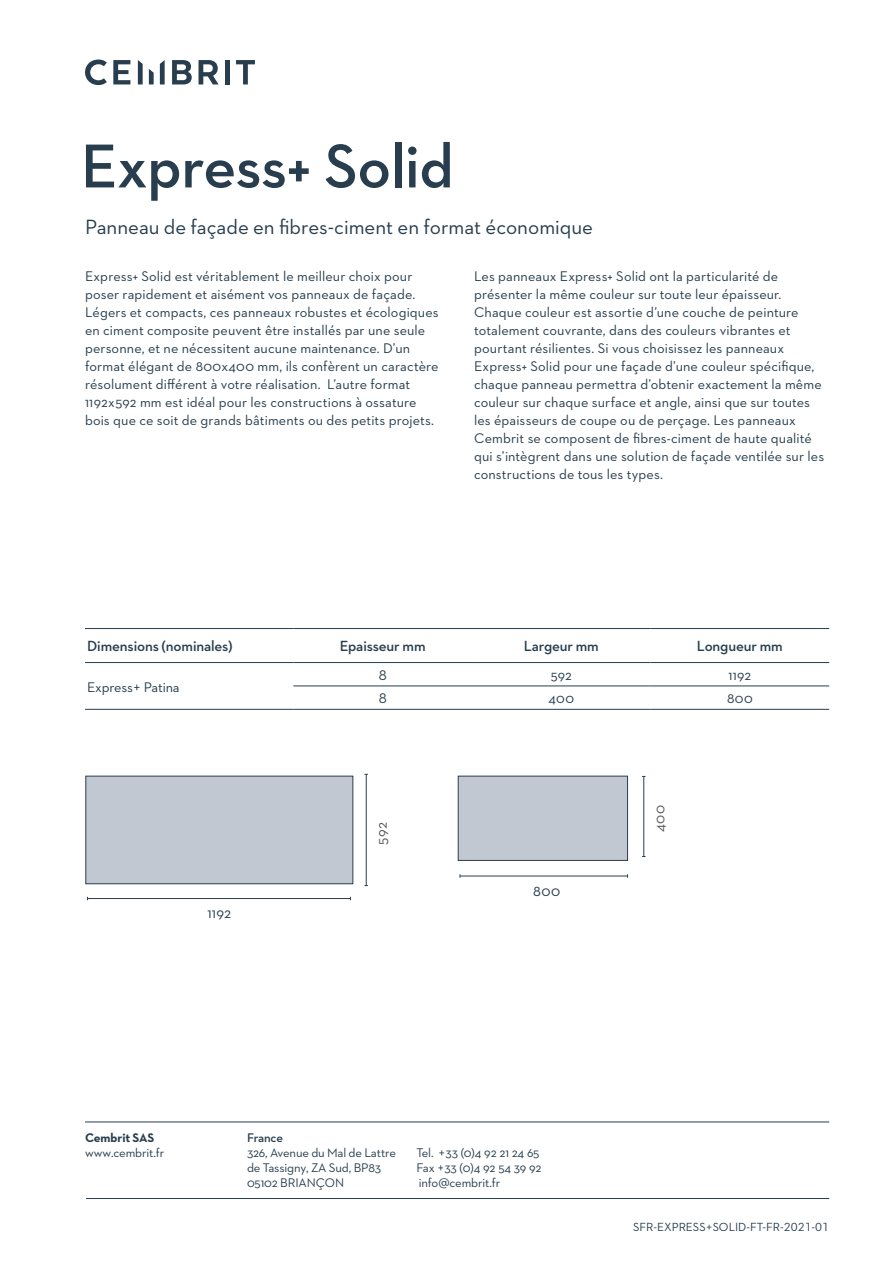
<style>
.page{position:relative;width:893px;height:1263px;background:#fff}
.page>*{position:absolute;margin:0;border:0;box-sizing:border-box;transform-origin:0 0}
.t1{font:600 63px "Neutraface 2 Text";letter-spacing:-.01em;color:#283e4e}
.Cembrit_Important{font:21px "Neutraface 2 Text";color:#283e4e}
.Cembrit_Body{font:600 15px "Neutraface 2 Text";letter-spacing:-.01em;color:#283e4e}
.overskrift{font:15px "Neutraface 2 Text";color:#283e4e}
.overskrift-2{font:15px "Neutraface 2 Text";color:#57585a}
.overskrift-3{font:14.25px/18px "Neutraface 2 Text";letter-spacing:.01em;color:#283e4e}
.Cembrit_Body-2{font:14.25px "Neutraface 2 Text";letter-spacing:-.01em;color:#283e4e}
.t2{font:12.75px "Neutraface 2 Text";letter-spacing:-.01em;color:#283e4e}
.t3{font:700 12.75px "Neutraface 2 Text";letter-spacing:-.01em;color:#283e4e}
.t4{font:600 12.75px "Neutraface 2 Text";letter-spacing:-.015em;color:#283e4e}
.Cembrit_Body-3{font:12px "Neutraface 2 Text";color:#283e4e}
</style>
<div class="page">
<svg style="left:85px;top:60px;width:22px;height:25px"></svg>
<svg style="left:113px;top:60px;width:17px;height:24px"></svg>
<svg style="left:172px;top:60px;width:20px;height:24px"></svg>
<svg style="left:199px;top:60px;width:20px;height:24px"></svg>
<div style="left:225px;top:60px;width:5px;height:24px;background:#283e4e"></div>
<svg style="left:236px;top:60px;width:19px;height:24px"></svg>
<svg style="left:138px;top:60px;width:5px;height:24px"></svg>
<svg style="left:149px;top:69px;width:5px;height:15px"></svg>
<svg style="left:160px;top:60px;width:5px;height:24px"></svg>
<hr style="left:86px;top:1198px;width:743px;height:1px;background:#283e4e">
<hr style="left:85px;top:1121px;width:744px;height:1px;background:#283e4e">
<hr style="left:85px;top:628px;width:208px;height:1px;background:#283e4e">
<hr style="left:293px;top:628px;width:179px;height:1px;background:#283e4e">
<hr style="left:472px;top:628px;width:179px;height:1px;background:#283e4e">
<hr style="left:651px;top:628px;width:178px;height:1px;background:#283e4e">
<hr style="left:85px;top:662px;width:208px;height:1px;background:#283e4e">
<hr style="left:293px;top:662px;width:179px;height:1px;background:#283e4e">
<hr style="left:293px;top:686px;width:179px;height:1px;background:#283e4e">
<hr style="left:85px;top:709px;width:208px;height:1px;background:#283e4e">
<hr style="left:293px;top:709px;width:179px;height:1px;background:#283e4e">
<hr style="left:472px;top:662px;width:179px;height:1px;background:#283e4e">
<hr style="left:651px;top:662px;width:178px;height:1px;background:#283e4e">
<hr style="left:472px;top:686px;width:179px;height:1px;background:#283e4e">
<hr style="left:651px;top:686px;width:178px;height:1px;background:#283e4e">
<hr style="left:472px;top:709px;width:179px;height:1px;background:#283e4e">
<hr style="left:651px;top:709px;width:178px;height:1px;background:#283e4e">
<div style="left:85px;top:776px;width:268px;height:108px;background:#c2c8d1;border:1px solid #283e4e"></div>
<hr style="left:88px;top:898px;width:262px;height:1px;background:#283e4e">
<hr style="left:366px;top:774px;width:1px;height:111px;background:#283e4e">
<div style="left:458px;top:776px;width:170px;height:85px;background:#c2c8d1;border:1px solid #283e4e"></div>
<hr style="left:460px;top:876px;width:167px;height:1px;background:#283e4e">
<hr style="left:643px;top:776px;width:1px;height:80px;background:#283e4e">
<p class="t1" style="left:81px;top:126px;width:375px">Express+ Solid</p>
<p class="Cembrit_Important" style="left:85px;top:214px;width:510px">Panneau de façade en fibres-ciment en format économique</p>
<p class="overskrift-3" style="left:85px;top:267px;width:355px">Express+ Solid est véritablement le meilleur choix pour poser rapidement et aisément vos panneaux de façade.<br>Légers et compacts, ces panneaux robustes et écologiques en ciment composite peuvent être installés par une seule personne, et ne nécessitent aucune maintenance. D’un format élégant de 800x400 mm, ils confèrent un caractère résolument différent à votre réalisation. L’autre format 1192x592 mm est idéal pour les constructions à ossature bois que ce soit de grands bâtiments ou des petits projets.</p>
<p class="overskrift-3" style="left:474px;top:267px;width:352px">Les panneaux Express+ Solid ont la particularité de présenter la même couleur sur toute leur épaisseur.<br>Chaque couleur est assortie d’une couche de peinture totalement couvrante, dans des couleurs vibrantes et pourtant résilientes. Si vous choisissez les panneaux Express+ Solid pour une façade d’une couleur spécifique, chaque panneau permettra d’obtenir exactement la même couleur sur chaque surface et angle, ainsi que sur toutes les épaisseurs de coupe ou de perçage. Les panneaux Cembrit se composent de fibres-ciment de haute qualité qui s’intègrent dans une solution de façade ventilée sur les constructions de tous les types.</p>
<p class="Cembrit_Body" style="left:87px;top:637px;width:147px">Dimensions (nominales)</p>
<p class="Cembrit_Body" style="left:340px;top:637px;width:87px">Epaisseur mm</p>
<p class="Cembrit_Body" style="left:524px;top:637px;width:77px">Largeur mm</p>
<p class="Cembrit_Body" style="left:697px;top:637px;width:87px">Longueur mm</p>
<p class="Cembrit_Body-2" style="left:87px;top:678px;width:94px">Express+ Patina</p>
<p class="Cembrit_Body-2" style="left:379px;top:666px;width:10px">8</p>
<p class="Cembrit_Body-2" style="left:551px;top:666px;width:23px">592</p>
<p class="Cembrit_Body-2" style="left:728px;top:666px;width:24px">1192</p>
<p class="Cembrit_Body-2" style="left:379px;top:689px;width:10px">8</p>
<p class="Cembrit_Body-2" style="left:548px;top:689px;width:27px">400</p>
<p class="Cembrit_Body-2" style="left:727px;top:689px;width:27px">800</p>
<p class="overskrift" style="left:207px;top:904px;width:26px">1192</p>
<p class="overskrift-2" style="left:373px;top:845px;width:24px;rotate:-90deg">592</p>
<p class="overskrift" style="left:533px;top:881px;width:28px">800</p>
<p class="overskrift-2" style="left:650px;top:832px;width:28px;rotate:-90deg">400</p>
<p class="t3" style="left:85px;top:1129px;width:71px">Cembrit SAS</p>
<p class="t4" style="left:247px;top:1130px;width:38px">France</p>
<p class="t2" style="left:85px;top:1145px;width:81px">www.cembrit.fr</p>
<p class="t2" style="left:247px;top:1145px;width:150px">326, Avenue du Mal de Lattre</p>
<p class="t2" style="left:416px;top:1145px;width:125px">Tel. +33 (0)4 92 21 24 65</p>
<p class="t2" style="left:247px;top:1160px;width:136px">de Tassigny, ZA Sud, BP83</p>
<p class="t2" style="left:416px;top:1160px;width:127px">Fax +33 (0)4 92 54 39 92</p>
<p class="t2" style="left:247px;top:1175px;width:99px">05102 BRIANÇON</p>
<p class="t2" style="left:419px;top:1175px;width:83px">info@cembrit.fr</p>
<p class="Cembrit_Body-3" style="left:633px;top:1219px;width:197px">SFR-EXPRESS+SOLID-FT-FR-2021-01</p>
</div>
